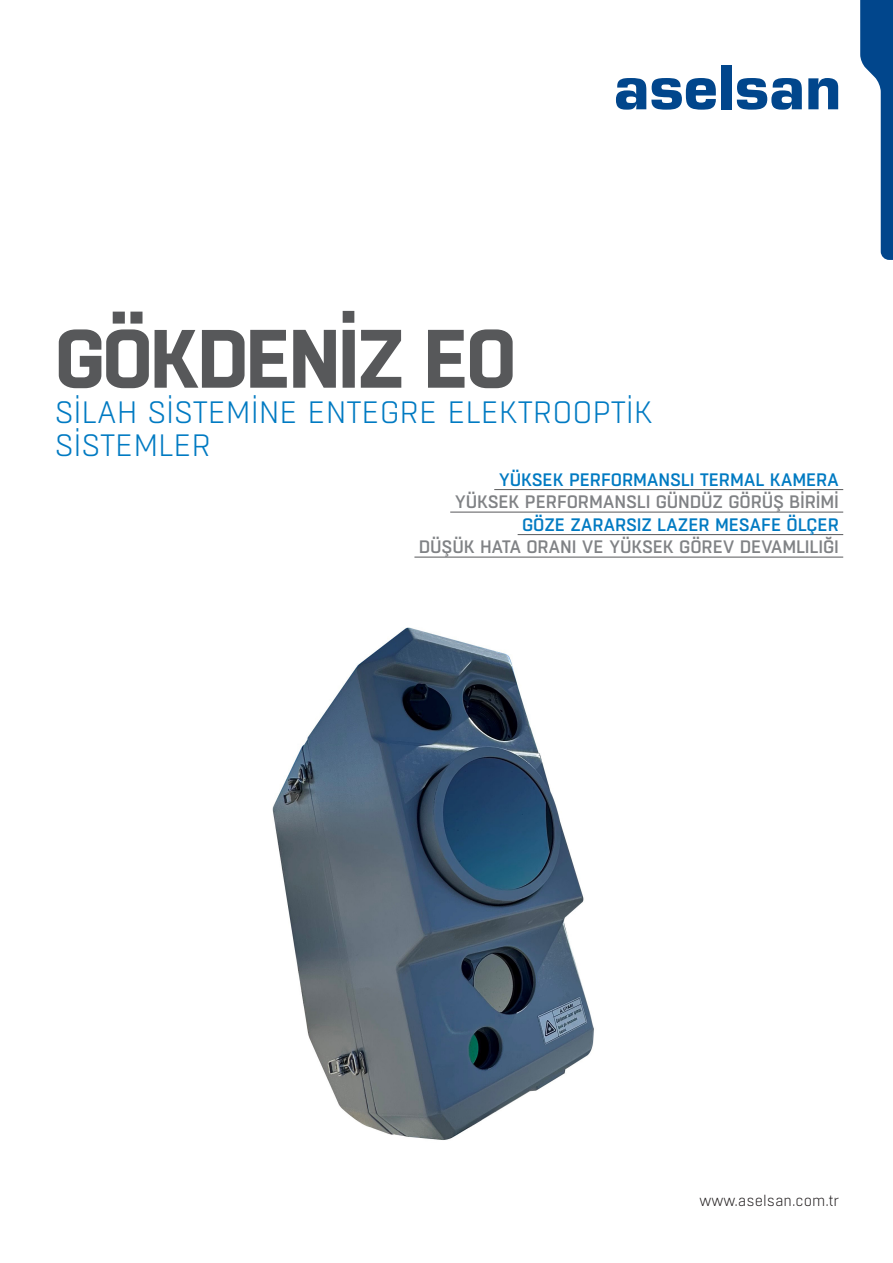
<style>
.page{position:relative;width:893px;height:1263px;background:#fff}
.page>*{position:absolute;margin:0;border:0;box-sizing:border-box;transform-origin:0 0}
.t1{font:700 82.5px "Boxed";letter-spacing:-.04em;color:#57585a}
.t2{font:300 30.9px/32.8px "Boxed";letter-spacing:-.005em;color:#007ac2}
.t3{font:500 18px "Boxed";letter-spacing:-.01em;color:#808285}
.t4{font:500 18px "Boxed";letter-spacing:-.01em;color:#007ac2}
.t5{font:300 15px "Boxed";color:#231f20}
</style>
<div class="page">
<svg style="left:616px;top:78px;width:100px;height:32px"></svg>
<div style="left:721px;top:65px;width:10px;height:44px;background:#01468c"></div>
<svg style="left:737px;top:78px;width:65px;height:32px"></svg>
<svg style="left:808px;top:78px;width:30px;height:31px"></svg>
<svg style="left:860px;top:0;width:33px;height:260px"></svg>
<hr style="left:494px;top:489px;width:349px;height:1px;background:#57585a">
<hr style="left:450px;top:512px;width:393px;height:1px;background:#57585a">
<hr style="left:518px;top:534px;width:325px;height:1px;background:#57585a">
<hr style="left:414px;top:557px;width:429px;height:1px;background:#57585a">
<img style="left:272px;top:627px;width:322px;height:513px">
<p class="t1" style="left:55px;top:303px;width:463px">GÖKDENİZ EO</p>
<p class="t2" style="left:55px;top:396px;width:600px">SİLAH SİSTEMİNE ENTEGRE ELEKTROOPTİK<br>SİSTEMLER</p>
<p class="t4" style="left:499px;top:468px;width:342px">YÜKSEK PERFORMANSLI TERMAL KAMERA</p>
<p class="t3" style="left:455px;top:490px;width:386px">YÜKSEK PERFORMANSLI GÜNDÜZ GÖRÜŞ BİRİMİ</p>
<p class="t4" style="left:522px;top:513px;width:318px">GÖZE ZARARSIZ LAZER MESAFE ÖLÇER</p>
<p class="t3" style="left:419px;top:535px;width:422px">DÜŞÜK HATA ORANI VE YÜKSEK GÖREV DEVAMLILIĞI</p>
<p class="t5" style="left:700px;top:1191px;width:141px">www.aselsan.com.tr</p>
</div>
